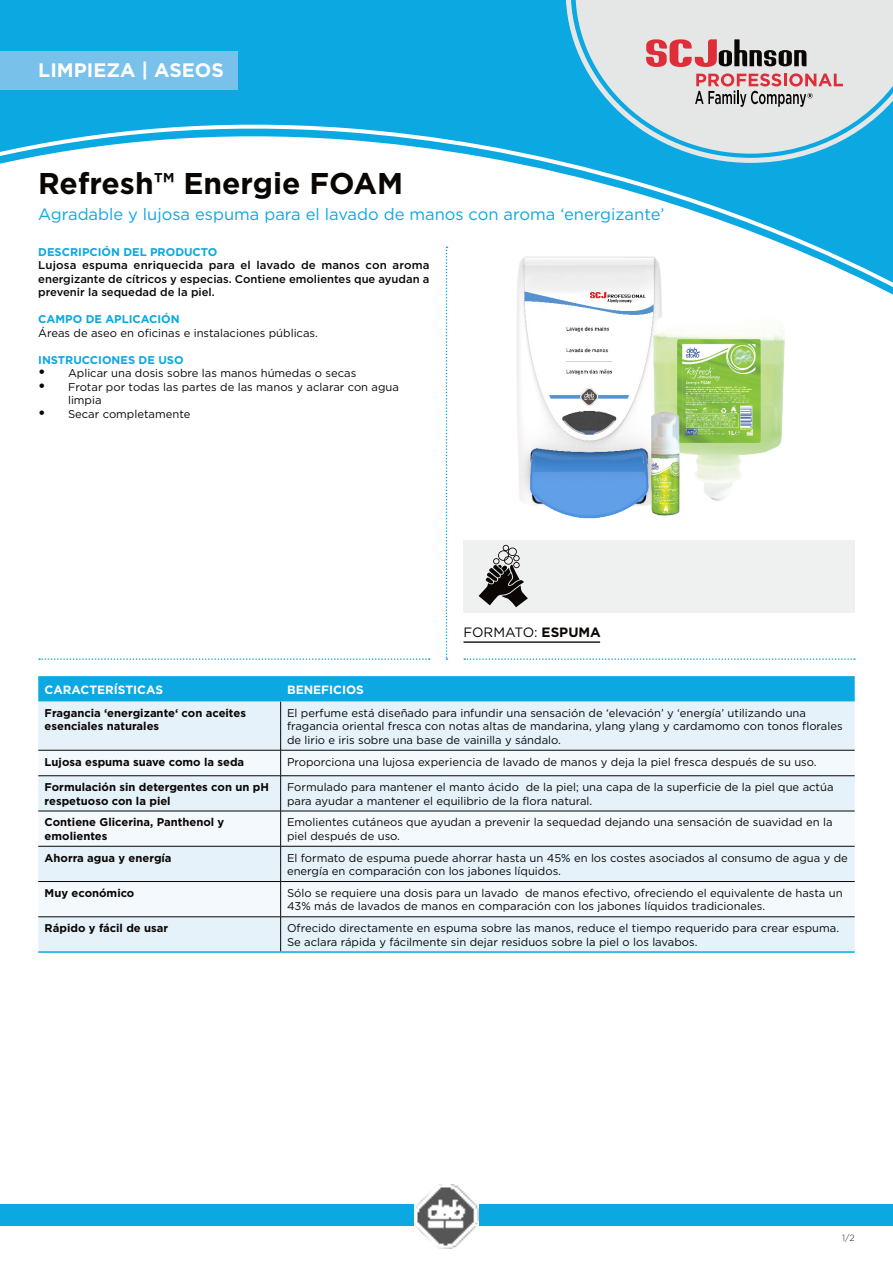
<style>
.page{position:relative;width:893px;height:1263px;background:#fff}
.page>*{position:absolute;margin:0;border:0;box-sizing:border-box;transform-origin:0 0}
.t1{font:700 30px "Gotham";color:#0a0604}
.t2{font:700 19.5px "Gotham";color:#fff}
._08_Copy_Prokyon_8_7{font:16.5px "Gotham";color:#0ba8e1}
._08_Subline_Prokyon{font:13.5px "Gotham";letter-spacing:-.01em;color:#0a0604}
.t3{font:700 12px "Gotham";color:#fff}
._08_Subline_Prokyon-2{font:11.25px/13.5px "Gotham";color:#0a0604}
._08_Subline_Prokyon-3{font:700 11.25px/13.5px "Gotham";color:#0a0604}
._08_Subline_Prokyon-4{font:500 11.25px/13.5px "Gotham";color:#0a0604;text-align:justify}
.t4{font:700 11.25px "Gotham";color:#0ba8e1}
.t5{font:300 9px "Gotham";color:#231f20}
.s1{font-weight:700;font-size:15px}
.s2{font-weight:700}
</style>
<div class="page">
<div style="left:463px;top:540px;width:392px;height:72px;background:#eff1f0"></div>
<div style="left:0;top:0;width:566px;height:311px;background:#0ba8e1"></div>
<svg style="left:0;top:119px;width:893px;height:184px"></svg>
<svg style="left:566px;top:0;width:327px;height:163px;background:#2db1e1"></svg>
<svg style="left:575px;top:0;width:318px;height:154px;background:#bad9e4"></svg>
<svg style="left:646px;top:39px;width:161px;height:28px;background:#b2878a"></svg>
<svg style="left:695px;top:73px;width:148px;height:34px;background:#ccacae"></svg>
<div style="left:0;top:51px;width:237px;height:38px;background:#78c1eb"></div>
<div style="left:0;top:1204px;width:893px;height:22px;background:#0ba8e1"></div>
<img style="left:415px;top:1184px;width:63px;height:64px">
<img style="left:487px;top:244px;width:203px;height:275px">
<svg style="left:446px;top:247px;width:1px;height:413px"></svg>
<hr style="left:463px;top:641px;width:137px;height:2px;background:#231f20">
<svg style="left:39px;top:658px;width:391px;height:2px"></svg>
<svg style="left:464px;top:658px;width:391px;height:2px"></svg>
<svg style="left:38px;top:676px;width:817px;height:26px;background:#11aae1"></svg>
<div style="left:38px;top:702px;width:817px;height:249px;background:#e5f2fa"></div>
<svg style="left:38px;top:751px;width:817px;height:165px;fill:#f4f9fd"></svg>
<hr style="left:38px;top:775px;width:243px;height:1px;background:#0a0604">
<hr style="left:281px;top:775px;width:574px;height:1px;background:#0a0604">
<hr style="left:38px;top:811px;width:243px;height:1px;background:#0a0604">
<hr style="left:281px;top:811px;width:574px;height:1px;background:#0a0604">
<hr style="left:38px;top:846px;width:243px;height:1px;background:#0a0604">
<hr style="left:281px;top:846px;width:574px;height:1px;background:#0a0604">
<hr style="left:38px;top:881px;width:243px;height:1px;background:#0a0604">
<hr style="left:281px;top:881px;width:574px;height:1px;background:#0a0604">
<hr style="left:38px;top:750px;width:243px;height:1px;background:#0a0604">
<hr style="left:281px;top:750px;width:574px;height:1px;background:#0a0604">
<hr style="left:38px;top:916px;width:243px;height:1px;background:#0a0604">
<hr style="left:281px;top:916px;width:574px;height:1px;background:#0a0604">
<hr style="left:38px;top:951px;width:243px;height:2px;background:#0ba8e1">
<hr style="left:281px;top:951px;width:574px;height:2px;background:#0ba8e1">
<hr style="left:280px;top:702px;width:1px;height:48px;background:#0a0604">
<svg style="left:280px;top:750px;width:1px;height:25px"></svg>
<hr style="left:280px;top:776px;width:1px;height:35px;background:#0a0604">
<hr style="left:280px;top:811px;width:1px;height:35px;background:#0a0604">
<hr style="left:280px;top:846px;width:1px;height:35px;background:#0a0604">
<hr style="left:280px;top:882px;width:1px;height:34px;background:#0a0604">
<hr style="left:280px;top:917px;width:1px;height:34px;background:#0a0604">
<svg style="left:479px;top:545px;width:49px;height:62px"></svg>
<img style="left:643px;top:303px;width:142px;height:204px">
<img style="left:646px;top:407px;width:38px;height:110px">
<p class="t2" style="left:38px;top:57px;width:187px">LIMPIEZA | ASEOS</p>
<p class="t1" style="left:38px;top:164px;width:366px">Refresh™ Energie FOAM</p>
<p class="_08_Copy_Prokyon_8_7" style="left:38px;top:203px;width:628px">Agradable y lujosa espuma para el lavado de manos con aroma ‘energizante’</p>
<p class="t4" style="left:38px;top:244px;width:181px">DESCRIPCIÓN DEL PRODUCTO</p>
<p class="_08_Subline_Prokyon-4" style="left:38px;top:258px;width:393px">Lujosa espuma enriquecida para el lavado de manos con aroma energizante de cítricos y especias. Contiene emolientes que ayudan a prevenir la sequedad de la piel.</p>
<p class="t4" style="left:38px;top:312px;width:143px">CAMPO DE APLICACIÓN</p>
<p class="_08_Subline_Prokyon-2" style="left:38px;top:326px;width:281px">Áreas de aseo en oficinas e instalaciones públicas.</p>
<p class="t4" style="left:38px;top:352px;width:147px">INSTRUCCIONES DE USO</p>
<p class="_08_Subline_Prokyon-2" style="left:38px;top:366px;width:320px"><span class="s1">•</span> Aplicar una dosis sobre las manos húmedas o secas</p>
<p class="_08_Subline_Prokyon-2" style="left:68px;top:380px;width:332px;text-indent:-30px"><span class="s1">•</span> Frotar por todas las partes de las manos y aclarar con agua limpia</p>
<p class="_08_Subline_Prokyon-2" style="left:38px;top:407px;width:154px"><span class="s1">•</span> Secar completamente</p>
<p class="_08_Subline_Prokyon" style="left:463px;top:623px;width:139px">FORMATO: <span class="s2">ESPUMA</span></p>
<p class="t3" style="left:45px;top:681px;width:120px">CARACTERÍSTICAS</p>
<p class="t3" style="left:287px;top:681px;width:78px">BENEFICIOS</p>
<p class="_08_Subline_Prokyon-3" style="left:45px;top:706px;width:203px">Fragancia ‘energizante‘ con aceites esenciales naturales</p>
<p class="_08_Subline_Prokyon-2" style="left:287px;top:706px;width:557px">El perfume está diseñado para infundir una sensación de ‘elevación’ y ‘energía’ utilizando una fragancia oriental fresca con notas altas de mandarina, ylang ylang y cardamomo con tonos florales de lirio e iris sobre una base de vainilla y sándalo.</p>
<p class="_08_Subline_Prokyon-3" style="left:45px;top:755px;width:201px">Lujosa espuma suave como la seda</p>
<p class="_08_Subline_Prokyon-2" style="left:287px;top:755px;width:531px">Proporciona una lujosa experiencia de lavado de manos y deja la piel fresca después de su uso.</p>
<p class="_08_Subline_Prokyon-3" style="left:45px;top:780px;width:226px">Formulación sin detergentes con un pH respetuoso con la piel</p>
<p class="_08_Subline_Prokyon-2" style="left:287px;top:780px;width:548px">Formulado para mantener el manto ácido de la piel; una capa de la superficie de la piel que actúa para ayudar a mantener el equilibrio de la flora natural.</p>
<p class="_08_Subline_Prokyon-3" style="left:45px;top:815px;width:181px">Contiene Glicerina, Panthenol y emolientes</p>
<p class="_08_Subline_Prokyon-2" style="left:287px;top:815px;width:547px">Emolientes cutáneos que ayudan a prevenir la sequedad dejando una sensación de suavidad en la piel después de uso.</p>
<p class="_08_Subline_Prokyon-3" style="left:45px;top:851px;width:128px">Ahorra agua y energía</p>
<p class="_08_Subline_Prokyon-2" style="left:287px;top:851px;width:562px">El formato de espuma puede ahorrar hasta un 45% en los costes asociados al consumo de agua y de energía en comparación con los jabones líquidos.</p>
<p class="_08_Subline_Prokyon-3" style="left:45px;top:886px;width:91px">Muy económico</p>
<p class="_08_Subline_Prokyon-2" style="left:287px;top:886px;width:557px">Sólo se requiere una dosis para un lavado de manos efectivo, ofreciendo el equivalente de hasta un<br>43% más de lavados de manos en comparación con los jabones líquidos tradicionales.</p>
<p class="_08_Subline_Prokyon-3" style="left:45px;top:921px;width:125px">Rápido y fácil de usar</p>
<p class="_08_Subline_Prokyon-2" style="left:287px;top:921px;width:554px">Ofrecido directamente en espuma sobre las manos, reduce el tiempo requerido para crear espuma.<br>Se aclara rápida y fácilmente sin dejar residuos sobre la piel o los lavabos.</p>
<p class="t5" style="left:842px;top:1232px;width:14px">1/2</p>
</div>
